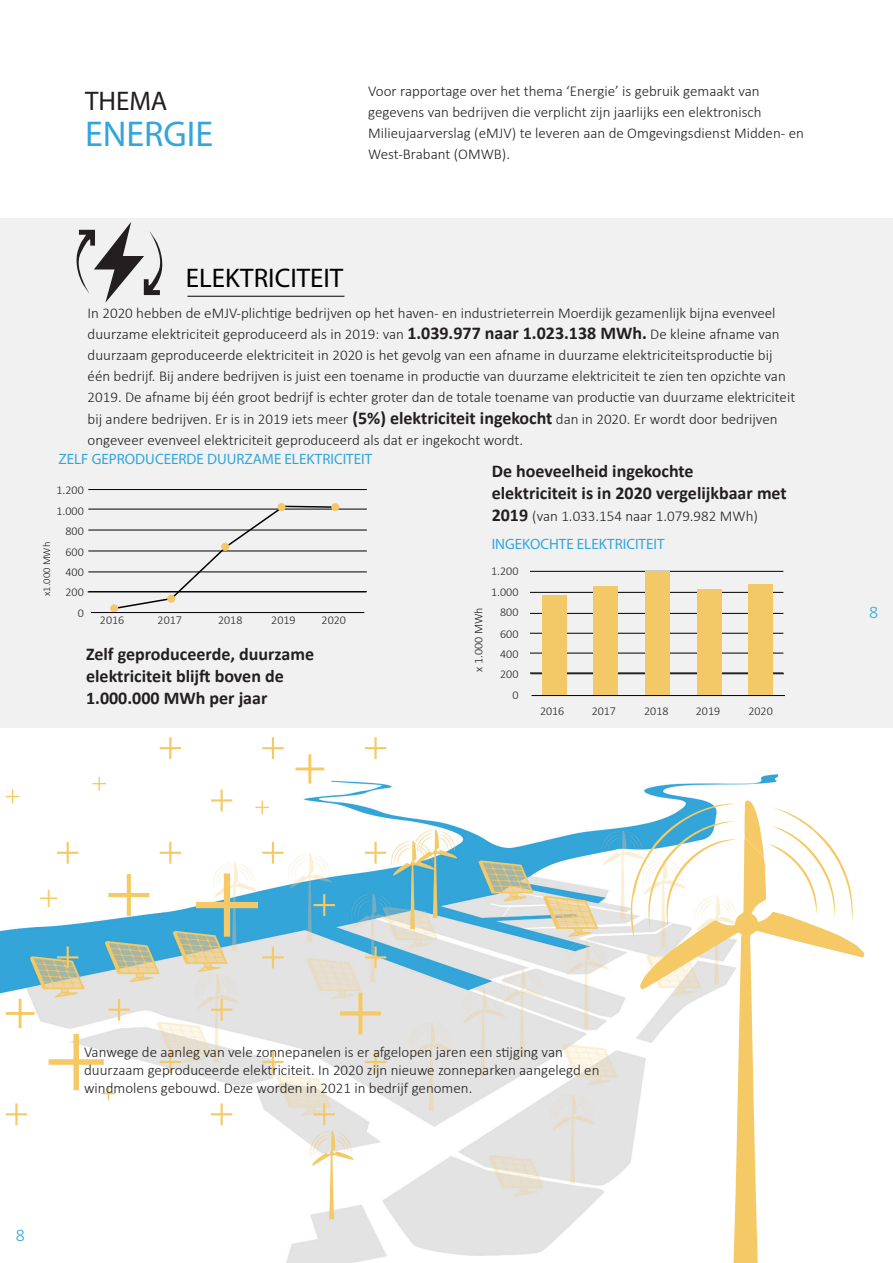
<style>
.page{position:relative;width:893px;height:1263px;background:#fff}
.page>*{position:absolute;margin:0;border:0;box-sizing:border-box;transform-origin:0 0}
.t1{font:36px "Myriad Pro";color:#32a6db}
.t2{font:27px "Myriad Pro";color:#000}
.t3{font:27px "Myriad Pro";color:#231f20}
.t4{font:700 18px/21.6px "Calibri";color:#231f20}
.t5{font:300 18px "Calibri";color:#32a6db}
.t6{font:300 15px/21.1px "Calibri";color:#231f20}
.t7{font:15px "Myriad Pro";color:#32a6db}
.t8{font:300 12px "Calibri";color:#231f20}
.t9{font:300 10.5px "Calibri";color:#231f20}
.s1{font-weight:700;font-size:18px}
</style>
<div class="page">
<img style="left:0;top:737px;width:777px;height:526px">
<div style="left:0;top:218px;width:893px;height:510px;background:#f1f1f1"></div>
<hr style="left:88px;top:592px;width:278px;height:1px;background:#000">
<hr style="left:530px;top:673px;width:254px;height:1px;background:#000">
<hr style="left:530px;top:571px;width:253px;height:1px;background:#000">
<hr style="left:530px;top:592px;width:253px;height:1px;background:#000">
<hr style="left:530px;top:613px;width:253px;height:1px;background:#000">
<hr style="left:530px;top:633px;width:253px;height:1px;background:#000">
<hr style="left:530px;top:653px;width:253px;height:1px;background:#000">
<div style="left:542px;top:595px;width:24px;height:100px;background:#f3c967"></div>
<div style="left:593px;top:586px;width:25px;height:109px;background:#f3c967"></div>
<div style="left:645px;top:571px;width:25px;height:124px;background:#f3c967"></div>
<div style="left:697px;top:589px;width:24px;height:106px;background:#f3c967"></div>
<hr style="left:88px;top:591px;width:279px;height:1px;background:#000">
<hr style="left:88px;top:572px;width:279px;height:1px;background:#000">
<hr style="left:88px;top:551px;width:279px;height:1px;background:#000">
<hr style="left:88px;top:530px;width:279px;height:1px;background:#000">
<hr style="left:88px;top:509px;width:279px;height:1px;background:#000">
<hr style="left:88px;top:489px;width:279px;height:1px;background:#000">
<svg style="left:113px;top:505px;width:225px;height:104px"></svg>
<div style="left:110px;top:604px;width:8px;height:8px;background:#f3c967;border-radius:50%"></div>
<div style="left:167px;top:595px;width:8px;height:8px;background:#f3c967;border-radius:50%"></div>
<div style="left:221px;top:543px;width:8px;height:8px;background:#f3c967;border-radius:50%"></div>
<div style="left:277px;top:503px;width:9px;height:8px;background:#f3c967;border-radius:50%"></div>
<svg style="left:76px;top:222px;width:87px;height:81px"></svg>
<hr style="left:365px;top:747px;width:21px;height:2px;background:#f5ca66">
<hr style="left:262px;top:747px;width:22px;height:2px;background:#f5ca66">
<hr style="left:160px;top:747px;width:21px;height:2px;background:#f5ca66">
<hr style="left:211px;top:799px;width:21px;height:2px;background:#f5ca66">
<hr style="left:365px;top:852px;width:21px;height:2px;background:#f5ca66">
<hr style="left:262px;top:852px;width:22px;height:2px;background:#f5ca66">
<hr style="left:160px;top:852px;width:21px;height:2px;background:#f5ca66">
<hr style="left:57px;top:852px;width:21px;height:2px;background:#f5ca66">
<hr style="left:314px;top:904px;width:21px;height:2px;background:#f5ca66">
<div style="left:196px;top:902px;width:62px;height:6px;background:#f5ca66"></div>
<hr style="left:108px;top:893px;width:41px;height:4px;background:#f5ca66">
<hr style="left:365px;top:956px;width:21px;height:2px;background:#f5ca66">
<hr style="left:262px;top:956px;width:22px;height:2px;background:#f5ca66">
<hr style="left:57px;top:956px;width:21px;height:2px;background:#f5ca66">
<hr style="left:211px;top:1009px;width:21px;height:2px;background:#f5ca66">
<hr style="left:108px;top:1009px;width:22px;height:2px;background:#f5ca66">
<hr style="left:6px;top:1012px;width:28px;height:3px;background:#f5ca66">
<hr style="left:365px;top:1061px;width:21px;height:2px;background:#f5ca66">
<hr style="left:262px;top:1061px;width:22px;height:2px;background:#f5ca66">
<hr style="left:160px;top:1061px;width:21px;height:2px;background:#f5ca66">
<hr style="left:314px;top:1113px;width:21px;height:2px;background:#f5ca66">
<hr style="left:211px;top:1113px;width:21px;height:2px;background:#f5ca66">
<hr style="left:6px;top:1113px;width:21px;height:2px;background:#f5ca66">
<hr style="left:374px;top:737px;width:3px;height:22px;background:#f5ca66">
<hr style="left:272px;top:737px;width:2px;height:22px;background:#f5ca66">
<hr style="left:169px;top:737px;width:2px;height:22px;background:#f5ca66">
<hr style="left:221px;top:789px;width:2px;height:22px;background:#f5ca66">
<svg style="left:6px;top:789px;width:13px;height:14px"></svg>
<svg style="left:255px;top:800px;width:14px;height:14px"></svg>
<svg style="left:102px;top:1086px;width:13px;height:14px"></svg>
<svg style="left:92px;top:777px;width:14px;height:13px"></svg>
<hr style="left:374px;top:842px;width:3px;height:22px;background:#f5ca66">
<hr style="left:272px;top:842px;width:2px;height:22px;background:#f5ca66">
<hr style="left:169px;top:842px;width:2px;height:22px;background:#f5ca66">
<hr style="left:67px;top:842px;width:2px;height:22px;background:#f5ca66">
<hr style="left:323px;top:894px;width:2px;height:22px;background:#f5ca66">
<div style="left:224px;top:873px;width:6px;height:64px;background:#f5ca66"></div>
<div style="left:49px;top:1059px;width:55px;height:6px;background:#f5ca66"></div>
<div style="left:73px;top:1034px;width:6px;height:56px;background:#f5ca66"></div>
<hr style="left:127px;top:874px;width:4px;height:42px;background:#f5ca66">
<svg style="left:340px;top:1011px;width:41px;height:4px"></svg>
<div style="left:358px;top:992px;width:5px;height:42px;background:#f5ca66"></div>
<svg style="left:40px;top:890px;width:17px;height:17px"></svg>
<hr style="left:374px;top:946px;width:3px;height:22px;background:#f5ca66">
<hr style="left:272px;top:946px;width:2px;height:22px;background:#f5ca66">
<hr style="left:67px;top:946px;width:2px;height:22px;background:#f5ca66">
<hr style="left:221px;top:999px;width:2px;height:21px;background:#f5ca66">
<hr style="left:118px;top:999px;width:2px;height:21px;background:#f5ca66">
<hr style="left:19px;top:999px;width:3px;height:29px;background:#f5ca66">
<hr style="left:295px;top:767px;width:29px;height:3px;background:#f5ca66">
<hr style="left:308px;top:754px;width:3px;height:30px;background:#f5ca66">
<hr style="left:374px;top:1051px;width:3px;height:22px;background:#f5ca66">
<hr style="left:272px;top:1051px;width:2px;height:22px;background:#f5ca66">
<hr style="left:169px;top:1051px;width:2px;height:22px;background:#f5ca66">
<hr style="left:323px;top:1103px;width:2px;height:22px;background:#f5ca66">
<hr style="left:221px;top:1103px;width:2px;height:22px;background:#f5ca66">
<hr style="left:15px;top:1103px;width:3px;height:22px;background:#f5ca66">
<hr style="left:187px;top:296px;width:157px;height:1px;background:#000">
<svg style="left:640px;top:838px;width:225px;height:425px"></svg>
<svg style="left:744px;top:800px;width:109px;height:120px"></svg>
<svg style="left:630px;top:803px;width:107px;height:134px"></svg>
<div style="left:331px;top:503px;width:8px;height:8px;background:#f3c967;border-radius:50%"></div>
<div style="left:748px;top:584px;width:25px;height:111px;background:#f3c967"></div>
<hr style="left:531px;top:695px;width:254px;height:1px;background:#000">
<hr style="left:91px;top:612px;width:273px;height:1px;background:#000">
<p class="t3" style="left:85px;top:85px;width:84px">THEMA</p>
<p class="t1" style="left:85px;top:112px;width:130px">ENERGIE</p>
<p class="t6" style="left:368px;top:81px;width:437px">Voor rapportage over het thema ‘Energie’ is gebruik gemaakt van gegevens van bedrijven die verplicht zijn jaarlijks een elektronisch Milieujaarverslag (eMJV) te leveren aan de Omgevingsdienst Midden- en West-Brabant (OMWB).</p>
<p class="t2" style="left:186px;top:261px;width:159px">ELEKTRICITEIT</p>
<p class="t6" style="left:88px;top:302px;width:709px">In 2020 hebben de eMJV-plichtige bedrijven op het haven- en industrieterrein Moerdijk gezamenlijk bijna evenveel duurzame elektriciteit geproduceerd als in 2019: van <span class="s1">1.039.977 naar 1.023.138 MWh.</span> De kleine afname van duurzaam geproduceerde elektriciteit in 2020 is het gevolg van een afname in duurzame elektriciteitsproductie bij één bedrijf. Bij andere bedrijven is juist een toename in productie van duurzame elektriciteit te zien ten opzichte van 2019. De afname bij één groot bedrijf is echter groter dan de totale toename van productie van duurzame elektriciteit bij andere bedrijven. Er is in 2019 iets meer <span class="s1">(5%) elektriciteit ingekocht</span> dan in 2020. Er wordt door bedrijven ongeveer evenveel elektriciteit geproduceerd als dat er ingekocht wordt.</p>
<p class="t7" style="left:59px;top:450px;width:315px">ZELF GEPRODUCEERDE DUURZAME ELEKTRICITEIT</p>
<p class="t8" style="left:57px;top:482px;width:29px">1.200</p>
<p class="t8" style="left:57px;top:503px;width:29px">1.000</p>
<p class="t9" style="left:40px;top:596px;width:56px;rotate:-90deg">x1.000 MWh</p>
<p class="t8" style="left:66px;top:523px;width:20px">800</p>
<p class="t8" style="left:66px;top:545px;width:20px">600</p>
<p class="t8" style="left:66px;top:565px;width:20px">400</p>
<p class="t8" style="left:66px;top:585px;width:20px">200</p>
<p class="t8" style="left:78px;top:606px;width:8px">0</p>
<p class="t8" style="left:100px;top:613px;width:26px">2016</p>
<p class="t8" style="left:158px;top:613px;width:26px">2017</p>
<p class="t8" style="left:218px;top:613px;width:26px">2018</p>
<p class="t8" style="left:271px;top:613px;width:26px">2019</p>
<p class="t8" style="left:322px;top:613px;width:26px">2020</p>
<p class="t4" style="left:86px;top:643px;width:229px">Zelf geproduceerde, duurzame elektriciteit blijft boven de<br>1.000.000 MWh per jaar</p>
<p class="t4" style="left:492px;top:460px;width:203px">De hoeveelheid ingekochte</p>
<p class="t4" style="left:492px;top:482px;width:297px">elektriciteit is in 2020 vergelijkbaar met</p>
<p class="t6" style="left:492px;top:505px;width:268px"><span class="s1">2019</span> (van 1.033.154 naar 1.079.982 MWh)</p>
<p class="t7" style="left:492px;top:535px;width:174px">INGEKOCHTE ELEKTRICITEIT</p>
<p class="t8" style="left:491px;top:564px;width:29px">1.200</p>
<p class="t8" style="left:491px;top:585px;width:29px">1.000</p>
<p class="t8" style="left:471px;top:672px;width:66px;rotate:-90deg">x 1.000 MWh</p>
<p class="t8" style="left:500px;top:605px;width:20px">800</p>
<p class="t8" style="left:500px;top:626px;width:20px">600</p>
<p class="t8" style="left:500px;top:646px;width:20px">400</p>
<p class="t8" style="left:500px;top:666px;width:20px">200</p>
<p class="t8" style="left:512px;top:687px;width:8px">0</p>
<p class="t8" style="left:540px;top:703px;width:26px">2016</p>
<p class="t8" style="left:592px;top:703px;width:26px">2017</p>
<p class="t8" style="left:644px;top:703px;width:26px">2018</p>
<p class="t8" style="left:696px;top:703px;width:26px">2019</p>
<p class="t8" style="left:748px;top:703px;width:26px">2020</p>
<p class="t5" style="left:869px;top:601px;width:11px">8</p>
<p class="t5" style="left:16px;top:1224px;width:11px">8</p>
<p class="t6" style="left:84px;top:1042px;width:517px;line-height:18px">Vanwege de aanleg van vele zonnepanelen is er afgelopen jaren een stijging van duurzaam geproduceerde elektriciteit. In 2020 zijn nieuwe zonneparken aangelegd en windmolens gebouwd. Deze worden in 2021 in bedrijf genomen.</p>
</div>
